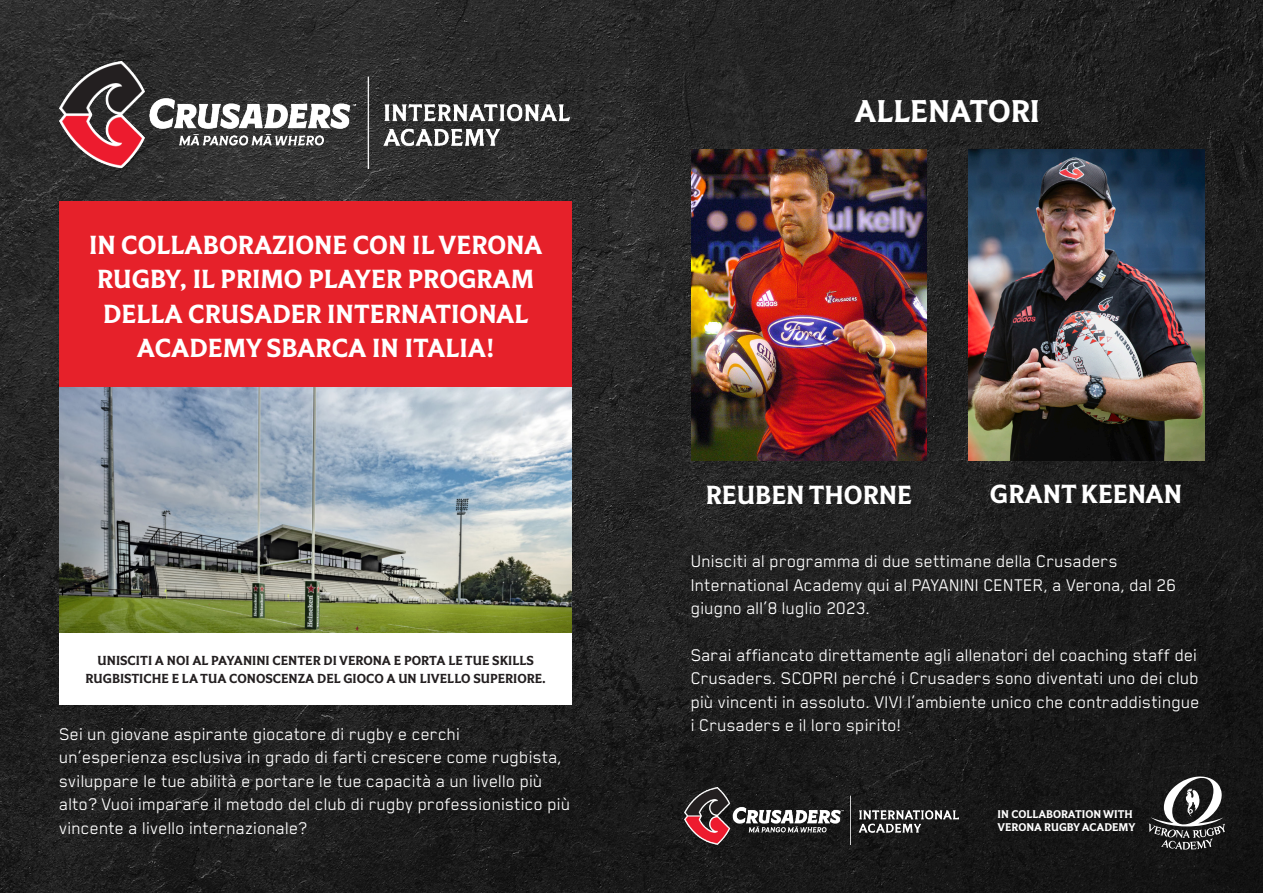
<style>
.page{position:relative;width:1263px;height:893px;background:#fff}
.page>*{position:absolute;margin:0;border:0;box-sizing:border-box;transform-origin:0 0}
.t1{font:36px "Crusaders Display";color:#fff}
.t2{font:30px/34.5px "Crusaders Display";color:#fff;text-align:center}
.t3{font:19.5px/23.4px "Blender Pro";color:#fff}
.t4{font:15px/18px "Crusaders Display";color:#231f20;text-align:center}
.t5{font:12.75px/12.8px "Crusaders Display";color:#fff}
</style>
<div class="page">
<img style="left:0;top:0;width:1263px;height:893px">
<img style="left:60px;top:62px;width:510px;height:106px">
<div style="left:60px;top:201px;width:512px;height:187px;background:#e6212a"></div>
<img style="left:685px;top:787px;width:274px;height:57px">
<svg style="left:1149px;top:776px;width:76px;height:73px"></svg>
<div style="left:60px;top:632px;width:512px;height:73px;background:#fff"></div>
<img style="left:968px;top:149px;width:236px;height:311px">
<img style="left:691px;top:149px;width:236px;height:311px">
<img style="left:60px;top:388px;width:512px;height:244px">
<p class="t2" style="left:89px;top:228px;width:455px">IN COLLABORAZIONE CON IL VERONA<br>RUGBY, IL PRIMO PLAYER PROGRAM<br>DELLA CRUSADER INTERNATIONAL<br>ACADEMY SBARCA IN ITALIA!</p>
<p class="t4" style="left:86px;top:652px;width:462px">UNISCITI A NOI AL PAYANINI CENTER DI VERONA E PORTA LE TUE SKILLS<br>RUGBISTICHE E LA TUA CONOSCENZA DEL GIOCO A UN LIVELLO SUPERIORE.</p>
<p class="t3" style="left:60px;top:722px;width:512px">Sei un giovane aspirante giocatore di rugby e cerchi un’esperienza esclusiva in grado di farti crescere come rugbista, sviluppare le tue abilità e portare le tue capacità a un livello più alto? Vuoi imparare il metodo del club di rugby professionistico più vincente a livello internazionale?</p>
<p class="t1" style="left:854px;top:94px;width:187px">ALLENATORI</p>
<p class="t2" style="left:706px;top:478px;width:208px">REUBEN THORNE</p>
<p class="t2" style="left:990px;top:477px;width:194px">GRANT KEENAN</p>
<p class="t3" style="left:691px;top:549px;width:487px">Unisciti al programma di due settimane della Crusaders<br>International Academy qui al PAYANINI CENTER, a Verona, dal 26 giugno all’8 luglio 2023.</p>
<p class="t3" style="left:691px;top:643px;width:510px;text-align:justify">Sarai affiancato direttamente agli allenatori del coaching staff dei Crusaders. SCOPRI perché i Crusaders sono diventati uno dei club più vincenti in assoluto. VIVI l’ambiente unico che contraddistingue i Crusaders e il loro spirito!</p>
<p class="t5" style="left:997px;top:808px;width:139px">IN COLLABORATION WITH<br>VERONA RUGBY ACADEMY</p>
</div>
